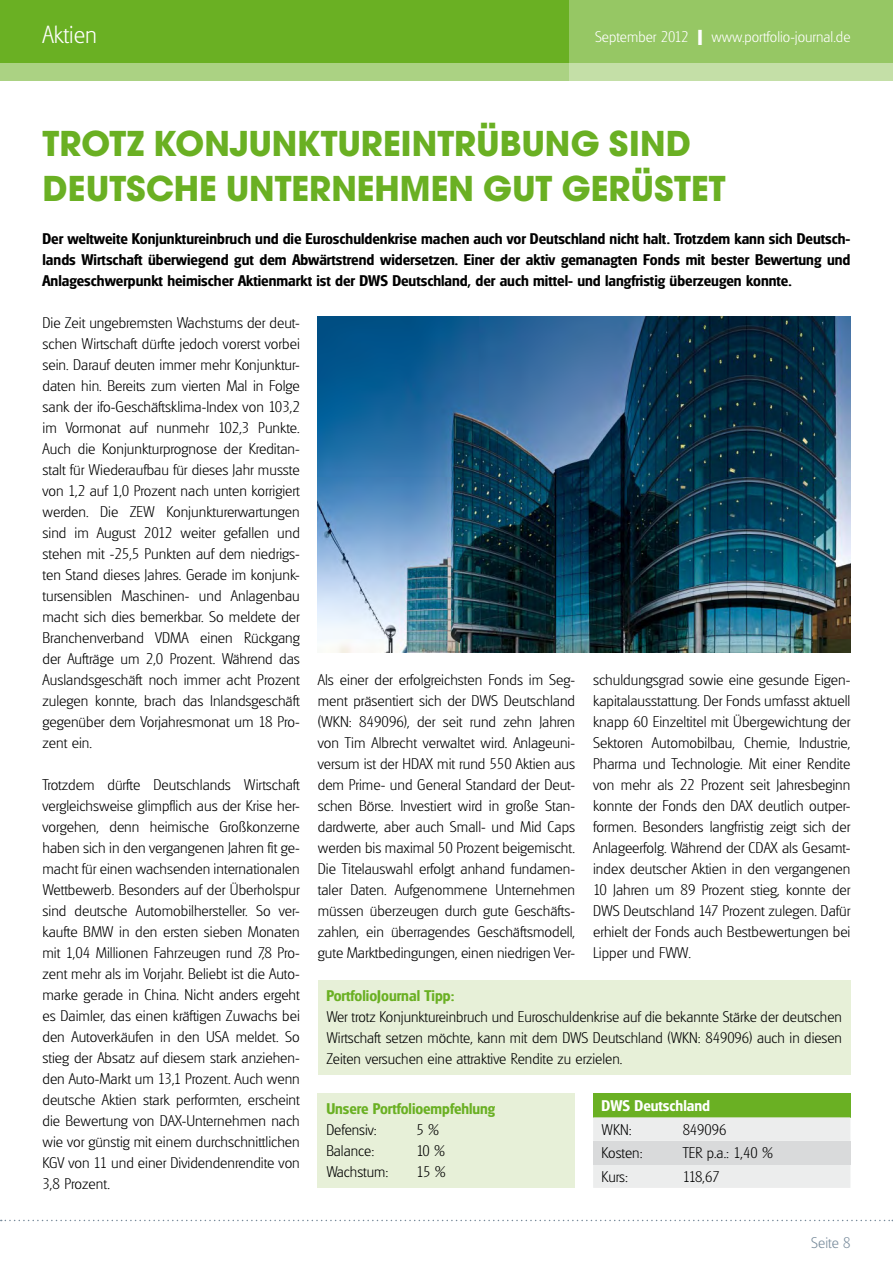
<style>
.page{position:relative;width:893px;height:1263px;background:#fff}
.page>*{position:absolute;margin:0;border:0;box-sizing:border-box;transform-origin:0 0}
.t1{font:700 37.5px/45px "Avignon";color:#6ab023}
.t2{font:200 24px "Glasgow Serial";color:#fff}
.t3{font:200 15px/21px "Glasgow Serial";color:#000;text-align:justify}
.t4{font:700 15px/21px "Glasgow Serial";color:#000;text-align:justify}
.t5{font:700 15px "Glasgow Serial";color:#6ab023}
.t6{font:200 15px "Glasgow Serial";color:#fff}
.t7{font:700 15px "Glasgow Serial";color:#fff}
.t8{font:200 15px "Glasgow Serial";color:#788b9b}
.s1{font-weight:700;font-size:21px}
</style>
<div class="page">
<div style="left:0;top:0;width:893px;height:81px;background:#6ab023"></div>
<div style="left:0;top:64px;width:893px;height:17px;background:#abd283"></div>
<svg style="left:570px;top:0;width:323px;height:81px;background:#a0cc72"></svg>
<svg style="left:1px;top:1220px;width:892px;height:1px"></svg>
<div style="left:593px;top:1093px;width:257px;height:24px;background:#6ab023"></div>
<div style="left:593px;top:1117px;width:257px;height:71px;background:#eceded"></div>
<div style="left:593px;top:1141px;width:257px;height:23px;background:#d9dadb"></div>
<div style="left:318px;top:980px;width:532px;height:95px;background:#e7f0d8"></div>
<div style="left:318px;top:1093px;width:257px;height:95px;background:#e7f0d8"></div>
<img style="left:318px;top:317px;width:532px;height:335px">
<h2 class="t2" style="left:43px;top:20px;width:56px">Aktien</h2>
<p class="t6" style="left:595px;top:27px;width:257px">September 2012 <span class="s1">I</span> www.portfolio-journal.de</p>
<h1 class="t1" style="left:43px;top:120px;width:684px">TROTZ KONJUNKTUREINTRÜBUNG SIND<br>DEUTSCHE UNTERNEHMEN GUT GERÜSTET</h1>
<p class="t4" style="left:43px;top:228px;width:809px">Der weltweite Konjunktureinbruch und die Euroschuldenkrise machen auch vor Deutschland nicht halt. Trotzdem kann sich Deutsch&shy;lands Wirtschaft überwiegend gut dem Abwärtstrend widersetzen. Einer der aktiv gemanagten Fonds mit bester Bewertung und Anlageschwerpunkt heimischer Aktienmarkt ist der DWS Deutschland, der auch mittel- und langfristig überzeugen konnte.</p>
<p class="t3" style="left:43px;top:312px;width:259px">Die Zeit ungebremsten Wachstums der deut&shy;schen Wirtschaft dürfte jedoch vorerst vorbei sein. Darauf deuten immer mehr Konjunktur&shy;daten hin. Bereits zum vierten Mal in Folge sank der ifo-Geschäftsklima-Index von 103,2 im Vormonat auf nunmehr 102,3 Punkte.<br>Auch die Konjunkturprognose der Kreditan&shy;stalt für Wiederaufbau für dieses Jahr musste von 1,2 auf 1,0 Prozent nach unten korrigiert werden. Die ZEW Konjunkturerwartungen sind im August 2012 weiter gefallen und stehen mit -25,5 Punkten auf dem niedrigs&shy;ten Stand dieses Jahres. Gerade im konjunk&shy;tursensiblen Maschinen- und Anlagenbau macht sich dies bemerkbar. So meldete der Branchenverband VDMA einen Rückgang der Aufträge um 2,0 Prozent. Während das Auslandsgeschäft noch immer acht Prozent zulegen konnte, brach das Inlandsgeschäft gegenüber dem Vorjahresmonat um 18 Pro&shy;zent ein.</p>
<p class="t3" style="left:43px;top:774px;width:259px">Trotzdem dürfte Deutschlands Wirtschaft vergleichsweise glimpflich aus der Krise her&shy;vorgehen, denn heimische Großkonzerne haben sich in den vergangenen Jahren fit ge&shy;macht für einen wachsenden internationalen Wettbewerb. Besonders auf der Überholspur sind deutsche Automobilhersteller. So ver&shy;kaufte BMW in den ersten sieben Monaten mit 1,04 Millionen Fahrzeugen rund 7,8 Pro&shy;zent mehr als im Vorjahr. Beliebt ist die Auto&shy;marke gerade in China. Nicht anders ergeht es Daimler, das einen kräftigen Zuwachs bei den Autoverkäufen in den USA meldet. So stieg der Absatz auf diesem stark anziehen&shy;den Auto-Markt um 13,1 Prozent. Auch wenn deutsche Aktien stark performten, erscheint die Bewertung von DAX-Unternehmen nach wie vor günstig mit einem durchschnittlichen KGV von 11 und einer Dividendenrendite von 3,8 Prozent.</p>
<p class="t3" style="left:318px;top:669px;width:259px">Als einer der erfolgreichsten Fonds im Seg&shy;ment präsentiert sich der DWS Deutschland (WKN: 849096), der seit rund zehn Jahren von Tim Albrecht verwaltet wird. Anlageuni&shy;versum ist der HDAX mit rund 550 Aktien aus dem Prime- und General Standard der Deut&shy;schen Börse. Investiert wird in große Stan&shy;dardwerte, aber auch Small- und Mid Caps werden bis maximal 50 Prozent beigemischt.<br>Die Titelauswahl erfolgt anhand fundamen&shy;taler Daten. Aufgenommene Unternehmen müssen überzeugen durch gute Geschäfts&shy;zahlen, ein überragendes Geschäftsmodell, gute Marktbedingungen, einen niedrigen Ver-</p>
<p class="t3" style="left:593px;top:669px;width:259px">schuldungsgrad sowie eine gesunde Eigen&shy;kapitalausstattung. Der Fonds umfasst aktuell knapp 60 Einzeltitel mit Übergewichtung der Sektoren Automobilbau, Chemie, Industrie, Pharma und Technologie. Mit einer Rendite von mehr als 22 Prozent seit Jahresbeginn konnte der Fonds den DAX deutlich outper&shy;formen. Besonders langfristig zeigt sich der Anlageerfolg. Während der CDAX als Gesamt&shy;index deutscher Aktien in den vergangenen 10 Jahren um 89 Prozent stieg, konnte der DWS Deutschland 147 Prozent zulegen. Dafür erhielt der Fonds auch Bestbewertungen bei Lipper und FWW.</p>
<p class="t5" style="left:326px;top:986px;width:130px">PortfolioJournal Tipp:</p>
<p class="t3" style="left:326px;top:1006px;width:517px">Wer trotz Konjunktureinbruch und Euroschuldenkrise auf die bekannte Stärke der deutschen Wirtschaft setzen möchte, kann mit dem DWS Deutschland (WKN: 849096) auch in diesen Zeiten versuchen eine attraktive Rendite zu erzielen.</p>
<p class="t5" style="left:326px;top:1099px;width:170px">Unsere Portfolioempfehlung</p>
<p class="t3" style="left:326px;top:1119px;width:52px">Defensiv:</p>
<p class="t3" style="left:416px;top:1119px;width:24px">5 %</p>
<p class="t3" style="left:326px;top:1140px;width:50px">Balance:</p>
<p class="t3" style="left:416px;top:1140px;width:30px">10 %</p>
<p class="t3" style="left:326px;top:1161px;width:64px">Wachstum:</p>
<p class="t3" style="left:416px;top:1161px;width:31px">15 %</p>
<p class="t7" style="left:602px;top:1097px;width:110px">DWS Deutschland</p>
<p class="t3" style="left:602px;top:1119px;width:32px">WKN:</p>
<p class="t3" style="left:683px;top:1119px;width:45px">849096</p>
<p class="t3" style="left:602px;top:1142px;width:43px">Kosten:</p>
<p class="t3" style="left:683px;top:1142px;width:92px">TER p.a.: 1,40 %</p>
<p class="t3" style="left:602px;top:1166px;width:28px">Kurs:</p>
<p class="t3" style="left:683px;top:1166px;width:39px">118,67</p>
<p class="t8" style="left:811px;top:1234px;width:41px">Seite 8</p>
</div>
